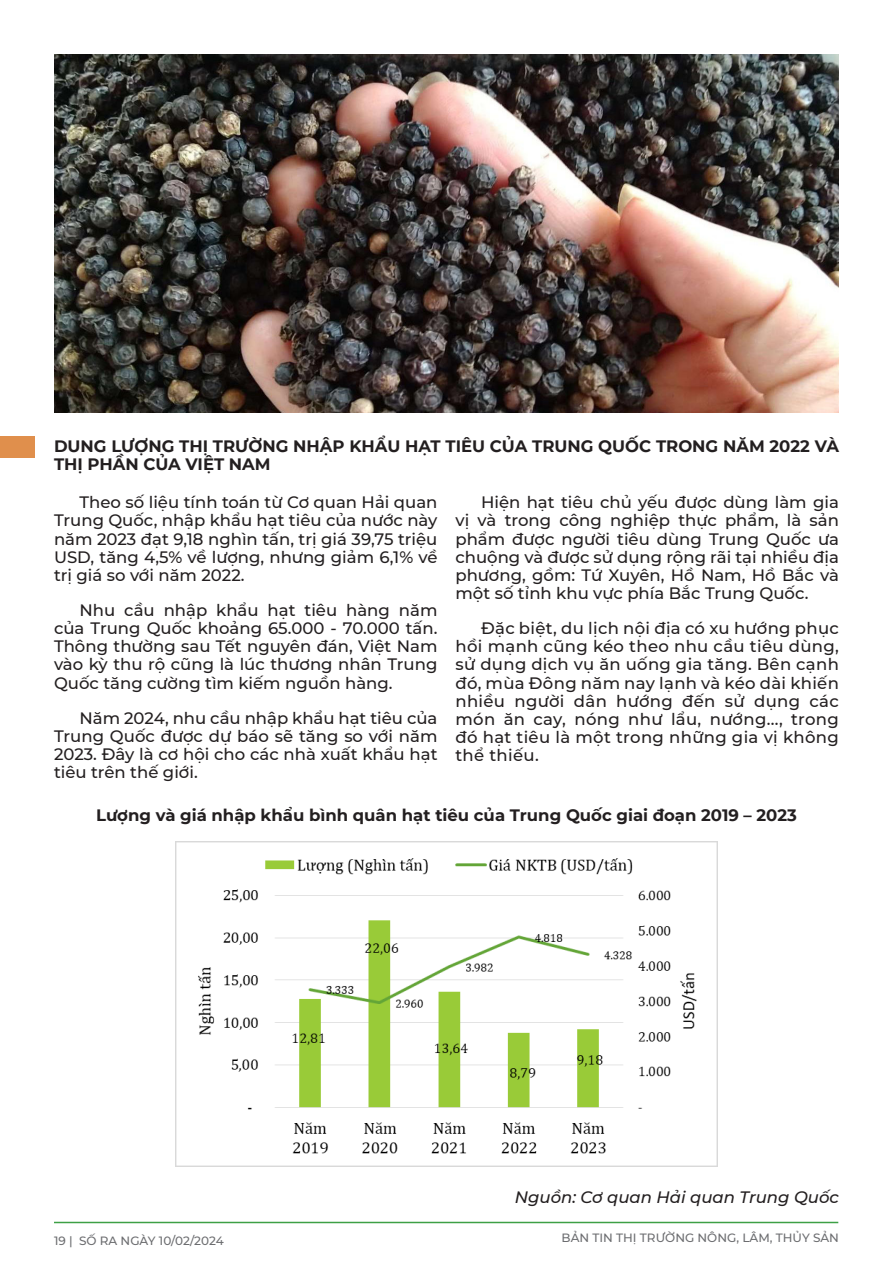
<style>
.page{position:relative;width:893px;height:1263px;background:#fff}
.page>*{position:absolute;margin:0;border:0;box-sizing:border-box;transform-origin:0 0}
.t1{font:500 16.5px/18.1px "Montserrat";color:#231f20;text-align:justify}
.Heading_1_Heading_1{font:700 16.5px/18.1px "Montserrat";color:#231f20}
.t2{font:italic 500 16.5px "Montserrat";color:#231f20}
.t3{font:500 12px "Montserrat";color:#6c6d70}
</style>
<div class="page">
<hr style="left:54px;top:1222px;width:784px;height:1px;background:#3da046">
<div style="left:0;top:436px;width:34px;height:22px;background:#e08f4c"></div>
<img style="left:176px;top:841px;width:541px;height:325px">
<img style="left:54px;top:54px;width:785px;height:358px">
<p class="Heading_1_Heading_1" style="left:54px;top:436px;width:786px">DUNG LƯỢNG THỊ TRƯỜNG NHẬP KHẨU HẠT TIÊU CỦA TRUNG QUỐC TRONG NĂM 2022 VÀ<br>THỊ PHẦN CỦA VIỆT NAM</p>
<p class="t1" style="left:54px;top:493px;width:385px;text-indent:26px">Theo số liệu tính toán từ Cơ quan Hải quan Trung Quốc, nhập khẩu hạt tiêu của nước này năm 2023 đạt 9,18 nghìn tấn, trị giá 39,75 triệu USD, tăng 4,5% về lượng, nhưng giảm 6,1% về trị giá so với năm 2022.</p>
<p class="t1" style="left:54px;top:600px;width:385px;text-indent:26px">Nhu cầu nhập khẩu hạt tiêu hàng năm của Trung Quốc khoảng 65.000 - 70.000 tấn.<br>Thông thường sau Tết nguyên đán, Việt Nam vào kỳ thu rộ cũng là lúc thương nhân Trung Quốc tăng cường tìm kiếm nguồn hàng.</p>
<p class="t1" style="left:54px;top:708px;width:385px;text-indent:26px">Năm 2024, nhu cầu nhập khẩu hạt tiêu của Trung Quốc được dự báo sẽ tăng so với năm 2023. Đây là cơ hội cho các nhà xuất khẩu hạt tiêu trên thế giới.</p>
<p class="t1" style="left:455px;top:493px;width:385px;text-indent:26px">Hiện hạt tiêu chủ yếu được dùng làm gia vị và trong công nghiệp thực phẩm, là sản phẩm được người tiêu dùng Trung Quốc ưa chuộng và được sử dụng rộng rãi tại nhiều địa phương, gồm: Tứ Xuyên, Hồ Nam, Hồ Bắc và một số tỉnh khu vực phía Bắc Trung Quốc.</p>
<p class="t1" style="left:455px;top:618px;width:385px;text-indent:26px">Đặc biệt, du lịch nội địa có xu hướng phục hồi mạnh cũng kéo theo nhu cầu tiêu dùng, sử dụng dịch vụ ăn uống gia tăng. Bên cạnh đó, mùa Đông năm nay lạnh và kéo dài khiến nhiều người dân hướng đến sử dụng các món ăn cay, nóng như lẩu, nướng..., trong đó hạt tiêu là một trong những gia vị không thể thiếu.</p>
<p class="Heading_1_Heading_1" style="left:96px;top:805px;width:702px">Lượng và giá nhập khẩu bình quân hạt tiêu của Trung Quốc giai đoạn 2019 – 2023</p>
<p class="t2" style="left:515px;top:1186px;width:326px">Nguồn: Cơ quan Hải quan Trung Quốc</p>
<p class="t3" style="left:54px;top:1232px;width:171px">19 | SỐ RA NGÀY 10/02/2024</p>
<p class="t3" style="left:562px;top:1230px;width:279px">BẢN TIN THỊ TRƯỜNG NÔNG, LÂM, THỦY SẢN</p>
</div>
